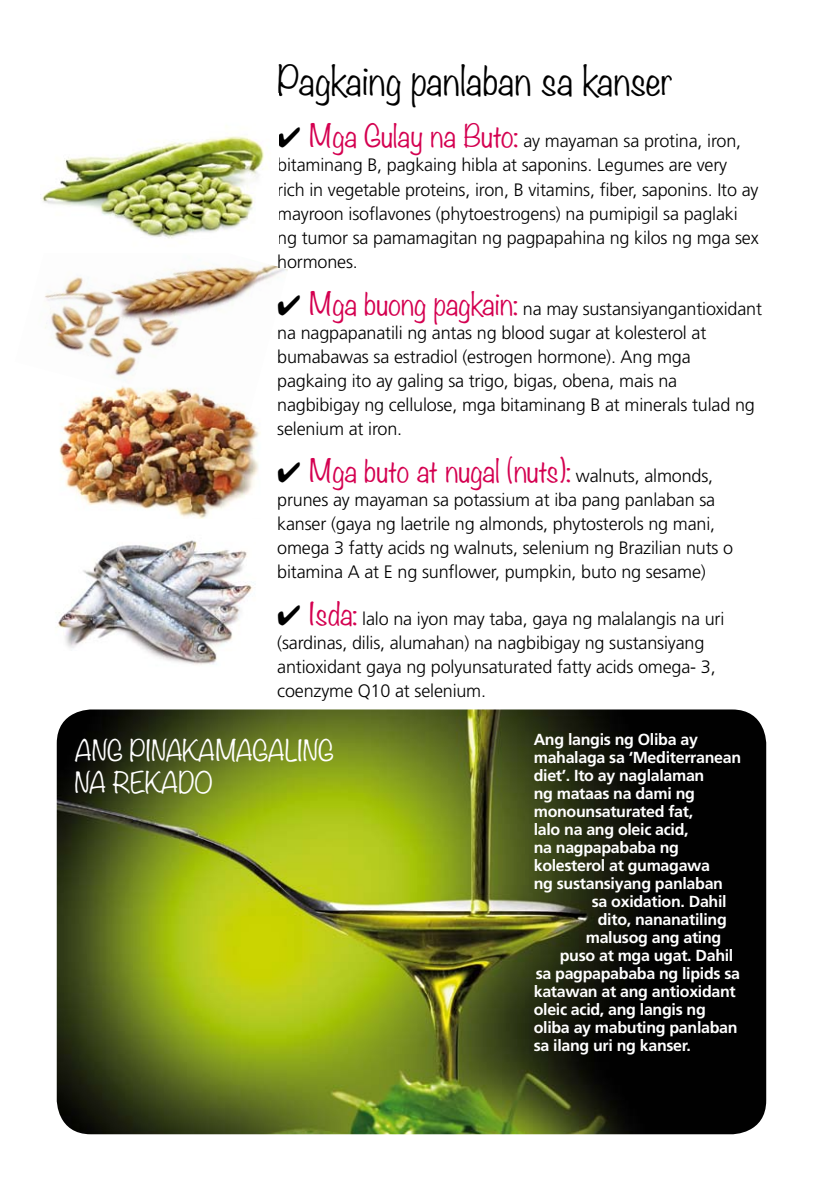
<style>
.page{position:relative;width:823px;height:1191px;background:#fff}
.page>*{position:absolute;margin:0;border:0;box-sizing:border-box;transform-origin:0 0}
.t1{font:300 36px "Noteworthy";color:#000}
.t2{font:300 28px "Noteworthy";letter-spacing:-.01em;color:#d40050}
.t3{font:300 26px/32px "Noteworthy";color:#fff}
.t4{font:300 18px/24px "Frutiger LT Std";letter-spacing:-.01em;color:#000}
.t5{font:700 16px/18px "Frutiger LT Std";letter-spacing:-.02em;color:#fff}
.s1{font-family:"Noteworthy";font-size:28px;color:#d40050}
.s2{color:#000}
.s3{font-family:"Frutiger LT Std";font-size:18px;color:#000}
</style>
<div class="page">
<img style="left:59px;top:424px;width:201px;height:95px">
<img style="left:45px;top:265px;width:243px;height:159px">
<img style="left:57px;top:709px;width:708px;height:425px">
<img style="left:40px;top:126px;width:224px;height:113px">
<img style="left:57px;top:540px;width:197px;height:125px">
<h1 class="t1" style="left:277px;top:49px;width:397px">Pagkaing panlaban sa kanser</h1>
<p class="t4" style="left:277px;top:129px;width:482px">✔ <span class="s1">Mga Gulay na Buto:</span> ay mayaman sa protina, iron, bitaminang B, pagkaing hibla at saponins. Legumes are very rich in vegetable proteins, iron, B vitamins, fiber, saponins. Ito ay mayroon isoflavones (phytoestrogens) na pumipigil sa paglaki ng tumor sa pamamagitan ng pagpapahina ng kilos ng mga sex hormones.</p>
<p class="t4" style="left:277px;top:296px;width:486px">✔ <span class="s1">Mga buong pagkain:</span> na may sustansiyangantioxidant na nagpapanatili ng antas ng blood sugar at kolesterol at bumabawas sa estradiol (estrogen hormone). Ang mga pagkaing ito ay galing sa trigo, bigas, obena, mais na nagbibigay ng cellulose, mga bitaminang B at minerals tulad ng selenium at iron.</p>
<h2 class="t2" style="left:277px;top:446px;width:437px"><span class="s2">✔</span> Mga buto at nugal (nuts): <span class="s3">walnuts, almonds,</span></h2>
<p class="t4" style="left:277px;top:488px;width:457px">prunes ay mayaman sa potassium at iba pang panlaban sa kanser (gaya ng laetrile ng almonds, phytosterols ng mani, omega 3 fatty acids ng walnuts, selenium ng Brazilian nuts o bitamina A at E ng sunflower, pumpkin, buto ng sesame)</p>
<p class="t4" style="left:277px;top:607px;width:448px">✔ <span class="s1">Isda:</span> lalo na iyon may taba, gaya ng malalangis na uri (sardinas, dilis, alumahan) na nagbibigay ng sustansiyang antioxidant gaya ng polyunsaturated fatty acids omega- 3, coenzyme Q10 at selenium.</p>
<p class="t5" style="left:533px;top:731px;width:209px">Ang langis ng Oliba ay mahalaga sa ‘Mediterranean diet’. Ito ay naglalaman<br>ng mataas na dami ng monounsaturated fat,<br>lalo na ang oleic acid,<br>na nagpapababa ng kolesterol at gumagawa<br>ng sustansiyang panlaban</p>
<p class="t5" style="left:591px;top:893px;width:136px">sa oxidation. Dahil</p>
<p class="t5" style="left:597px;top:911px;width:130px">dito, nananatiling</p>
<p class="t5" style="left:585px;top:929px;width:137px">malusog ang ating</p>
<p class="t5" style="left:559px;top:947px;width:175px">puso at mga ugat. Dahil</p>
<p class="t5" style="left:535px;top:965px;width:206px">sa pagpapababa ng lipids sa</p>
<p class="t5" style="left:533px;top:983px;width:203px">katawan at ang antioxidant</p>
<p class="t5" style="left:533px;top:1001px;width:173px">oleic acid, ang langis ng</p>
<p class="t5" style="left:533px;top:1019px;width:205px">oliba ay mabuting panlaban</p>
<p class="t5" style="left:533px;top:1037px;width:158px">sa ilang uri ng kanser.</p>
<h3 class="t3" style="left:75px;top:734px;width:260px">ANG PINAKAMAGALING<br>NA REKADO</h3>
</div>
